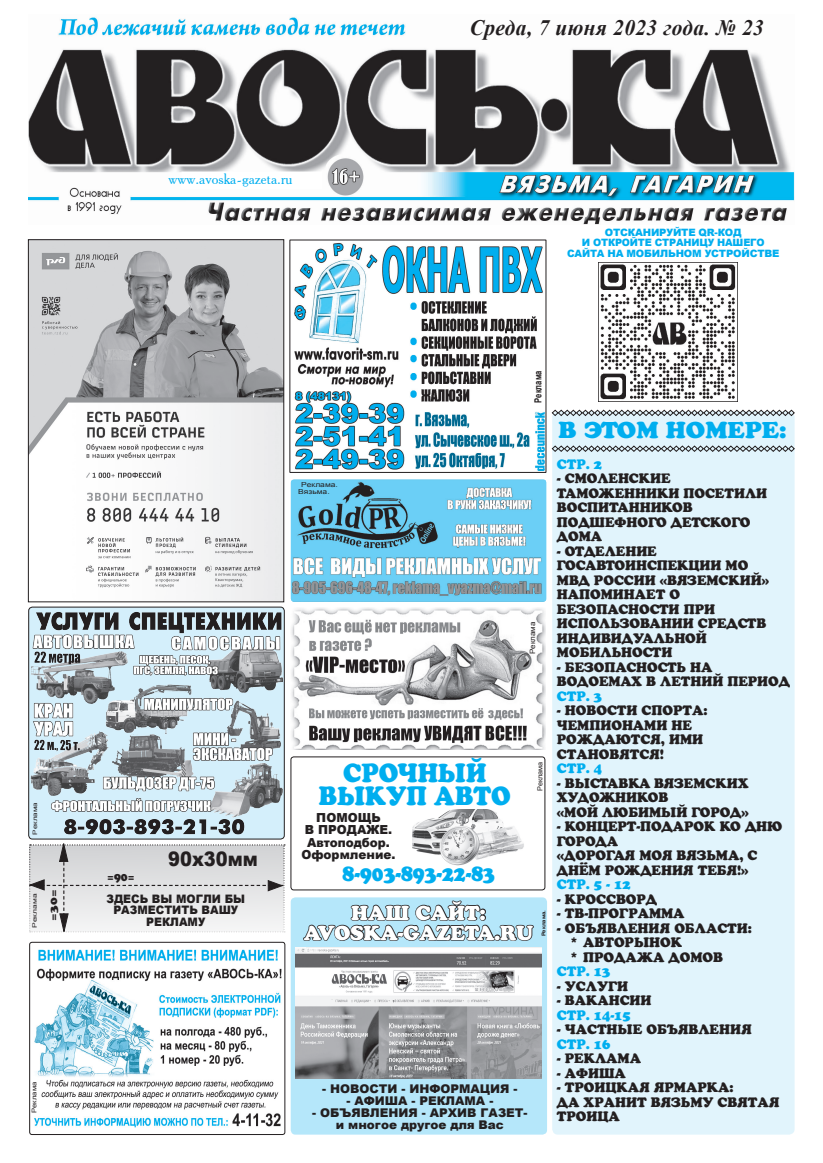
<style>
.page{position:relative;width:823px;height:1163px;background:#fff}
.page>*{position:absolute;margin:0;border:0;box-sizing:border-box;transform-origin:0 0}
.основной{font:26px "AG Crown Style";color:#00aeef;scale:.92 1}
.основной-2{font:22.8px "AG Crown Style";color:#00aeef;scale:1.04 1}
.основной-3{font:22.2px "AG Crown Style";color:#00aeef;scale:.84 1}
.t1{font:italic 700 22px "Times New Roman";letter-spacing:.02em;color:#231f20}
.основной-4{font:20px "AG Crown Style";letter-spacing:-.02em;color:#fff}
.основной-5{font:900 20px "Arial";color:#231f20;scale:.89 1}
.основной-6{font:15px "Academy";color:#00aeef}
.Основной{font:13.5px/14.5px "AG Crown Style";color:#231f20;scale:.96 1}
.Основной-2{font:13.5px "AG Crown Style";color:#00aeef;scale:.96 1}
.t2{font:900 12.5px "Arial";color:#231f20;scale:.96 1}
.основной-7{font:12.2px "AG Crown Style";color:#231f20;scale:.89 1}
.основной-8{font:900 12px "Arial";color:#231f20}
.основной-9{font:900 11.7px "Arial";color:#231f20;scale:.94 1}
.основной-10{font:10.9px "AG Crown Style";color:#231f20;scale:1.12 1}
.t3{font:900 10.1px "Arial";letter-spacing:-.02em;color:#00aeef}
.основной-11{font:700 9.7px "Arial";color:#231f20;scale:.78 1}
.основной-12{font:7.3px "Arial";color:#231f20;scale:1.09 1}
.основной-13{font:7px "Arial";color:#231f20;scale:1.04 1}
.основной-14{font:6.9px "Arial";color:#231f20;scale:1.23 1}
.основной-15{font:6.5px "Arial";color:#231f20;scale:1.17 1}
.основной-16{font:6.1px "Arial";color:#231f20;scale:1.31 1}
.основной-17{font:6.1px "Arial";color:#231f20;scale:1.38 1}
.основной-18{font:700 5.2px "Arial";color:#231f20;scale:1.14 1}
</style>
<div class="page">
<img style="left:28px;top:17px;width:766px;height:208px">
<div style="left:181px;top:171px;width:141px;height:18px;background:#fff"></div>
<img style="left:30px;top:942px;width:255px;height:192px">
<div style="left:30px;top:942px;width:255px;height:192px;border:1px solid #231f20;border-radius:2px"></div>
<img style="left:598px;top:263px;width:139px;height:139px">
<div style="left:552px;top:411px;width:242px;height:723px;background:#e1f4fc;border-radius:6px"></div>
<svg style="left:551px;top:445px;width:243px;height:7px"></svg>
<svg style="left:551px;top:409px;width:243px;height:7px"></svg>
<img style="left:29px;top:611px;width:256px;height:224px">
<img style="left:291px;top:608px;width:254px;height:141px">
<div style="left:290px;top:897px;width:256px;height:237px;background:#b5e7fa;border-radius:5px"></div>
<svg style="left:303px;top:900px;width:231px;height:41px"></svg>
<img style="left:295px;top:947px;width:246px;height:131px">
<div style="left:290px;top:756px;width:255px;height:134px;border:1px solid #231f20;border-radius:3px"></div>
<img style="left:412px;top:809px;width:112px;height:56px">
<img style="left:291px;top:480px;width:254px;height:121px">
<img style="left:294px;top:243px;width:250px;height:227px">
<div style="left:289px;top:240px;width:257px;height:232px;border:1px solid #231f20"></div>
<svg style="left:29px;top:843px;width:256px;height:89px"></svg>
<img style="left:30px;top:241px;width:252px;height:359px">
<div style="left:28px;top:239px;width:256px;height:363px;border:1px solid #231f20"></div>
<p class="t1" style="left:469px;top:12px;width:295px">Среда, 7 июня 2023 года. № 23</p>
<p class="основной-6" style="left:168px;top:170px;width:125px">www.avoska-gаzeta.ru</p>
<p class="t3" style="left:604px;top:225px;width:138px">ОТСКАНИРУЙТЕ QR-КОД</p>
<p class="t3" style="left:581px;top:235px;width:184px">И ОТКРОЙТЕ СТРАНИЦУ НАШЕГО</p>
<p class="t3" style="left:566px;top:245px;width:214px">САЙТА НА МОБИЛЬНОМ УСТРОЙСТВЕ</p>
<p class="основной-16" style="left:31px;top:834px;width:26px;rotate:-90deg">Реклама</p>
<p class="основной-17" style="left:31px;top:927px;width:26px;rotate:-90deg">Реклама</p>
<p class="основной-7" style="left:107px;top:869px;width:32px">=90=</p>
<p class="основной-5" style="left:168px;top:844px;width:102px">90х30мм</p>
<p class="основной-10" style="left:47px;top:920px;width:29px;rotate:-90deg">=30=</p>
<p class="основной-9" style="left:106px;top:889px;width:149px">ЗДЕСЬ ВЫ МОГЛИ БЫ</p>
<p class="основной-9" style="left:113px;top:901px;width:134px">РАЗМЕСТИТЬ ВАШУ</p>
<p class="основной-9" style="left:146px;top:913px;width:64px">РЕКЛАМУ</p>
<p class="основной-15" style="left:30px;top:1112px;width:28px;rotate:-90deg">Реклама</p>
<p class="основной-14" style="left:301px;top:480px;width:31px">Реклама.</p>
<p class="основной-14" style="left:298px;top:486px;width:27px">Вязьма.</p>
<p class="основной-11" style="left:531px;top:402px;width:42px;rotate:-90deg">Реклама</p>
<p class="основной-12" style="left:527px;top:653px;width:31px;rotate:-90deg">Реклама</p>
<p class="основной" style="left:343px;top:757px;width:157px">СРОЧНЫЙ</p>
<p class="основной" style="left:319px;top:780px;width:210px">ВЫКУП АВТО</p>
<p class="t2" style="left:316px;top:808px;width:68px">ПОМОЩЬ</p>
<p class="t2" style="left:305px;top:820px;width:92px">В ПРОДАЖЕ.</p>
<p class="t2" style="left:307px;top:833px;width:88px">Автоподбор.</p>
<p class="t2" style="left:301px;top:845px;width:99px">Оформление.</p>
<p class="основной-3" style="left:342px;top:860px;width:183px">8-903-893-22-83</p>
<p class="основной-13" style="left:535px;top:791px;width:30px;rotate:-90deg">Реклама</p>
<p class="основной-4" style="left:351px;top:900px;width:136px">НАШ САЙТ:</p>
<p class="основной-4" style="left:303px;top:920px;width:231px">AVOSKA-GAZETA.RU</p>
<p class="основной-18" style="left:539px;top:936px;width:24px;rotate:-90deg">Реклама.</p>
<p class="основной-8" style="left:322px;top:1079px;width:197px">- НОВОСТИ - ИНФОРМАЦИЯ -</p>
<p class="основной-8" style="left:346px;top:1091px;width:148px">- АФИША - РЕКЛАМА -</p>
<p class="основной-8" style="left:312px;top:1103px;width:217px">- ОБЪЯВЛЕНИЯ - АРХИВ ГАЗЕТ-</p>
<p class="основной-8" style="left:335px;top:1115px;width:170px">и многое другое для Вас</p>
<p class="основной-2" style="left:558px;top:416px;width:220px">В ЭТОМ НОМЕРЕ:</p>
<p class="Основной-2" style="left:556px;top:456px;width:49px">СТР. 2</p>
<p class="Основной" style="left:556px;top:470px;width:220px">- СМОЛЕНСКИЕ<br>ТАМОЖЕННИКИ ПОСЕТИЛИ<br>ВОСПИТАННИКОВ<br>ПОДШЕФНОГО ДЕТСКОГО<br>ДОМА</p>
<p class="Основной" style="left:556px;top:543px;width:222px">- ОТДЕЛЕНИЕ<br>ГОСАВТОИНСПЕКЦИИ МО<br>МВД РОССИИ «ВЯЗЕМСКИЙ»<br>НАПОМИНАЕТ О<br>БЕЗОПАСНОСТИ ПРИ<br>ИСПОЛЬЗОВАНИИ СРЕДСТВ<br>ИНДИВИДУАЛЬНОЙ<br>МОБИЛЬНОСТИ</p>
<p class="Основной" style="left:556px;top:659px;width:244px">- БЕЗОПАСНОСТЬ НА<br>ВОДОЕМАХ В ЛЕТНИЙ ПЕРИОД</p>
<p class="Основной-2" style="left:556px;top:688px;width:49px">СТР. 3</p>
<p class="Основной" style="left:556px;top:702px;width:158px">- НОВОСТИ СПОРТА:</p>
<p class="Основной" style="left:556px;top:717px;width:154px">ЧЕМПИОНАМИ НЕ<br>РОЖДАЮТСЯ, ИМИ<br>СТАНОВЯТСЯ!</p>
<p class="Основной-2" style="left:556px;top:760px;width:49px">СТР. 4</p>
<p class="Основной" style="left:556px;top:775px;width:201px">- ВЫСТАВКА ВЯЗЕМСКИХ<br>ХУДОЖНИКОВ</p>
<p class="Основной" style="left:556px;top:804px;width:201px">«МОЙ ЛЮБИМЫЙ ГОРОД»</p>
<p class="Основной" style="left:556px;top:818px;width:236px">- КОНЦЕРТ-ПОДАРОК КО ДНЮ<br>ГОРОДА</p>
<p class="Основной" style="left:556px;top:847px;width:210px">«ДОРОГАЯ МОЯ ВЯЗЬМА, С<br>ДНЁМ РОЖДЕНИЯ ТЕБЯ!»</p>
<p class="Основной-2" style="left:556px;top:876px;width:78px">СТР. 5 - 12</p>
<p class="Основной" style="left:556px;top:891px;width:106px">- КРОССВОРД</p>
<p class="Основной" style="left:556px;top:905px;width:134px">- ТВ-ПРОГРАММА</p>
<p class="Основной" style="left:556px;top:920px;width:204px">- ОБЪЯВЛЕНИЯ ОБЛАСТИ:</p>
<p class="Основной" style="left:569px;top:934px;width:119px">* АВТОРЫНОК</p>
<p class="Основной" style="left:569px;top:949px;width:161px">* ПРОДАЖА ДОМОВ</p>
<p class="Основной-2" style="left:556px;top:963px;width:57px">СТР. 13</p>
<p class="Основной" style="left:556px;top:978px;width:75px">- УСЛУГИ</p>
<p class="Основной" style="left:556px;top:992px;width:100px">- ВАКАНСИИ</p>
<p class="Основной-2" style="left:556px;top:1007px;width:78px">СТР. 14-15</p>
<p class="Основной" style="left:556px;top:1021px;width:204px">- ЧАСТНЫЕ ОБЪЯВЛЕНИЯ</p>
<p class="Основной-2" style="left:556px;top:1036px;width:57px">СТР. 16</p>
<p class="Основной" style="left:556px;top:1050px;width:89px">- РЕКЛАМА</p>
<p class="Основной" style="left:556px;top:1065px;width:73px">- АФИША</p>
<p class="Основной" style="left:556px;top:1079px;width:185px">- ТРОИЦКАЯ ЯРМАРКА:</p>
<p class="Основной" style="left:556px;top:1094px;width:233px">ДА ХРАНИТ ВЯЗЬМУ СВЯТАЯ<br>ТРОИЦА</p>
</div>
